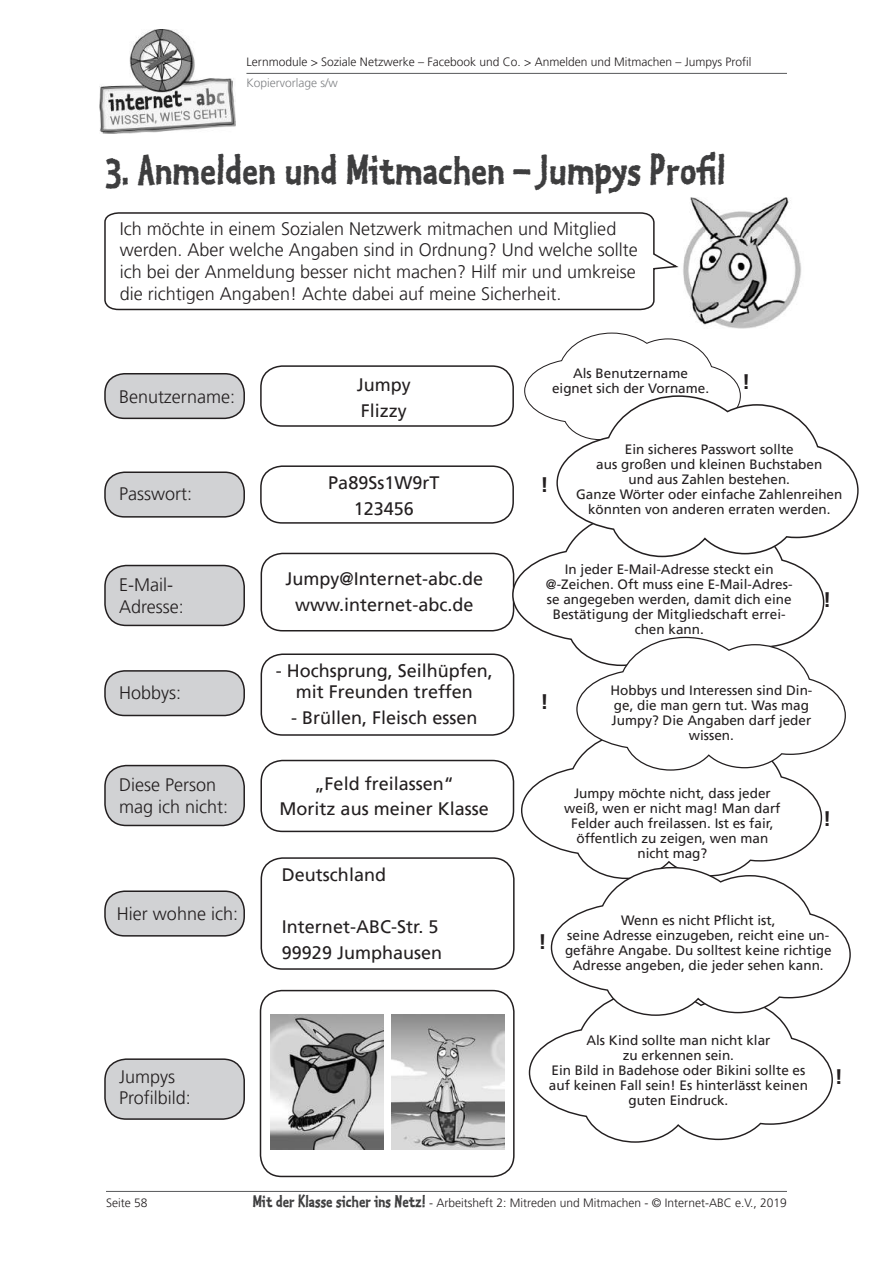
<style>
.page{position:relative;width:893px;height:1263px;background:#fff}
.page>*{position:absolute;margin:0;border:0;box-sizing:border-box;transform-origin:0 0}
.t1{font:45px "Kosmik Bold Two";color:#3e3e3f}
.t2{font:700 21px "Frutiger LT Pro";color:#231f20}
.t3{font:300 18px/21.6px "Frutiger LT Pro";color:#231f20}
.t4{font:18px/25.8px "Frutiger LT Pro";color:#231f20;text-align:center}
.t5{font:13.5px/15px "Frutiger LT Pro";color:#231f20;text-align:center}
.t6{font:300 12px "Frutiger LT Pro";color:#231f20}
.t7{font:300 12px "Frutiger LT Pro";color:#808285}
.s1{font-family:"Kosmik Bold Two";font-weight:400;font-size:18px;color:#3e3e3f}
</style>
<div class="page">
<hr style="left:106px;top:1190px;width:680px;height:1px;background:#57585a">
<hr style="left:246px;top:73px;width:540px;height:1px;background:#57585a">
<img style="left:99px;top:29px;width:137px;height:104px">
<img style="left:683px;top:197px;width:118px;height:132px">
<svg style="left:104px;top:212px;width:575px;height:99px"></svg>
<div style="left:260px;top:365px;width:253px;height:61px;border:2px solid #231f20;border-radius:21px"></div>
<div style="left:105px;top:373px;width:139px;height:45px;background:#d1d2d4;border-radius:20px"></div>
<div style="left:104px;top:373px;width:141px;height:46px;border:2px solid #231f20;border-radius:20px"></div>
<div style="left:105px;top:472px;width:139px;height:44px;background:#d1d2d4;border-radius:20px"></div>
<div style="left:104px;top:471px;width:141px;height:46px;border:2px solid #231f20;border-radius:20px"></div>
<div style="left:105px;top:670px;width:139px;height:45px;background:#d1d2d4;border-radius:20px"></div>
<div style="left:104px;top:670px;width:141px;height:46px;border:2px solid #231f20;border-radius:20px"></div>
<div style="left:105px;top:891px;width:139px;height:44px;background:#d1d2d4;border-radius:20px"></div>
<div style="left:104px;top:890px;width:141px;height:46px;border:2px solid #231f20;border-radius:20px"></div>
<div style="left:105px;top:765px;width:139px;height:60px;background:#d1d2d4;border-radius:21px"></div>
<div style="left:104px;top:764px;width:141px;height:62px;border:2px solid #231f20;border-radius:21px"></div>
<div style="left:105px;top:565px;width:139px;height:60px;background:#d1d2d4;border-radius:21px"></div>
<div style="left:104px;top:564px;width:141px;height:62px;border:2px solid #231f20;border-radius:21px"></div>
<div style="left:105px;top:1058px;width:139px;height:60px;background:#d1d2d4;border-radius:21px"></div>
<div style="left:104px;top:1058px;width:141px;height:61px;border:2px solid #231f20;border-radius:21px"></div>
<div style="left:260px;top:465px;width:253px;height:58px;border:2px solid #231f20;border-radius:21px"></div>
<div style="left:260px;top:552px;width:254px;height:79px;border:2px solid #231f20;border-radius:21px"></div>
<div style="left:260px;top:653px;width:254px;height:82px;border:2px solid #231f20;border-radius:21px"></div>
<div style="left:260px;top:759px;width:254px;height:73px;border:2px solid #231f20;border-radius:21px"></div>
<div style="left:260px;top:857px;width:254px;height:112px;border:2px solid #231f20;border-radius:21px"></div>
<div style="left:260px;top:989px;width:254px;height:187px;border:2px solid #231f20;border-radius:21px"></div>
<img style="left:270px;top:1014px;width:113px;height:135px">
<img style="left:391px;top:1014px;width:113px;height:135px">
<svg style="left:512px;top:511px;width:312px;height:155px"></svg>
<svg style="left:524px;top:332px;width:216px;height:88px"></svg>
<svg style="left:528px;top:1015px;width:304px;height:127px"></svg>
<svg style="left:520px;top:636px;width:330px;height:379px"></svg>
<svg style="left:556px;top:395px;width:302px;height:162px"></svg>
<p class="t6" style="left:246px;top:55px;width:506px">Lernmodule &gt; Soziale Netzwerke – Facebook und Co. &gt; Anmelden und Mitmachen – Jumpys Profil</p>
<p class="t7" style="left:246px;top:76px;width:93px">Kopiervorlage s/w</p>
<h1 class="t1" style="left:106px;top:140px;width:620px">3. Anmelden und Mitmachen – Jumpys Profil</h1>
<p class="t3" style="left:120px;top:218px;width:519px">Ich möchte in einem Sozialen Netzwerk mitmachen und Mitglied werden. Aber welche Angaben sind in Ordnung? Und welche sollte ich bei der Anmeldung besser nicht machen? Hilf mir und umkreise die richtigen Angaben! Achte dabei auf meine Sicherheit.</p>
<h3 class="t3" style="left:119px;top:386px;width:118px">Benutzername:</h3>
<h3 class="t4" style="left:357px;top:372px;width:55px;text-align:left">Jumpy<br>Flizzy</h3>
<p class="t5" style="left:552px;top:365px;width:158px">Als Benutzername eignet sich der Vorname.</p>
<h2 class="t2" style="left:742px;top:369px;width:10px">!</h2>
<h3 class="t3" style="left:119px;top:482px;width:75px">Passwort:</h3>
<h3 class="t3" style="left:119px;top:574px;width:66px">E-Mail-<br>Adresse:</h3>
<h3 class="t3" style="left:119px;top:682px;width:64px">Hobbys:</h3>
<h3 class="t3" style="left:119px;top:774px;width:111px">Diese Person mag ich nicht:</h3>
<h3 class="t3" style="left:117px;top:902px;width:123px">Hier wohne ich:</h3>
<h3 class="t4" style="left:328px;top:469px;width:113px">Pa89Ss1W9rT<br>123456</h3>
<h3 class="t4" style="left:285px;top:566px;width:199px">Jumpy@Internet-abc.de www.internet-abc.de</h3>
<h3 class="t4" style="left:275px;top:659px;width:219px;line-height:21.6px">- Hochsprung, Seilhüpfen, mit Freunden treffen</h3>
<h3 class="t4" style="left:291px;top:705px;width:188px">- Brüllen, Fleisch essen</h3>
<h3 class="t4" style="left:279px;top:770px;width:211px">„Feld freilassen“<br>Moritz aus meiner Klasse</h3>
<h3 class="t4" style="left:282px;top:862px;width:106px">Deutschland</h3>
<h3 class="t4" style="left:282px;top:913px;width:162px;text-align:left">Internet-ABC-Str. 5<br>99929 Jumphausen</h3>
<h3 class="t3" style="left:119px;top:1065px;width:73px">Jumpys<br>Profilbild:</h3>
<h2 class="t2" style="left:540px;top:471px;width:10px">!</h2>
<p class="t5" style="left:576px;top:442px;width:267px">Ein sicheres Passwort sollte<br>aus großen und kleinen Buchstaben<br>und aus Zahlen bestehen.<br>Ganze Wörter oder einfache Zahlenreihen könnten von anderen erraten werden.</p>
<p class="t5" style="left:545px;top:561px;width:248px">In jeder E-Mail-Adresse steckt ein @-Zeichen. Oft muss eine E-Mail-Adres&shy;se angegeben werden, damit dich eine<br>Bestätigung der Mitgliedschaft errei&shy;chen kann.</p>
<h2 class="t2" style="left:822px;top:587px;width:10px">!</h2>
<h2 class="t2" style="left:540px;top:689px;width:10px">!</h2>
<p class="t5" style="left:610px;top:682px;width:203px">Hobbys und Interessen sind Din&shy;ge, die man gern tut. Was mag<br>Jumpy? Die Angaben darf jeder wissen.</p>
<p class="t5" style="left:564px;top:785px;width:218px">Jumpy möchte nicht, dass jeder weiß, wen er nicht mag! Man darf<br>Felder auch freilassen. Ist es fair, öffentlich zu zeigen, wen man nicht mag?</p>
<h2 class="t2" style="left:822px;top:806px;width:10px">!</h2>
<h2 class="t2" style="left:538px;top:929px;width:10px">!</h2>
<p class="t5" style="left:564px;top:912px;width:268px">Wenn es nicht Pflicht ist,<br>seine Adresse einzugeben, reicht eine un&shy;gefähre Angabe. Du solltest keine richtige Adresse angeben, die jeder sehen kann.</p>
<p class="t5" style="left:548px;top:1032px;width:260px">Als Kind sollte man nicht klar<br>zu erkennen sein.<br>Ein Bild in Badehose oder Bikini sollte es auf keinen Fall sein! Es hinterlässt keinen guten Eindruck.</p>
<h2 class="t2" style="left:834px;top:1064px;width:10px">!</h2>
<p class="t6" style="left:106px;top:1195px;width:43px">Seite 58</p>
<p class="t6" style="left:253px;top:1195px;width:535px"><span class="s1">Mit der Klasse sicher ins Netz!</span> - Arbeitsheft 2: Mitreden und Mitmachen - © Internet-ABC e.V., 2019</p>
</div>
